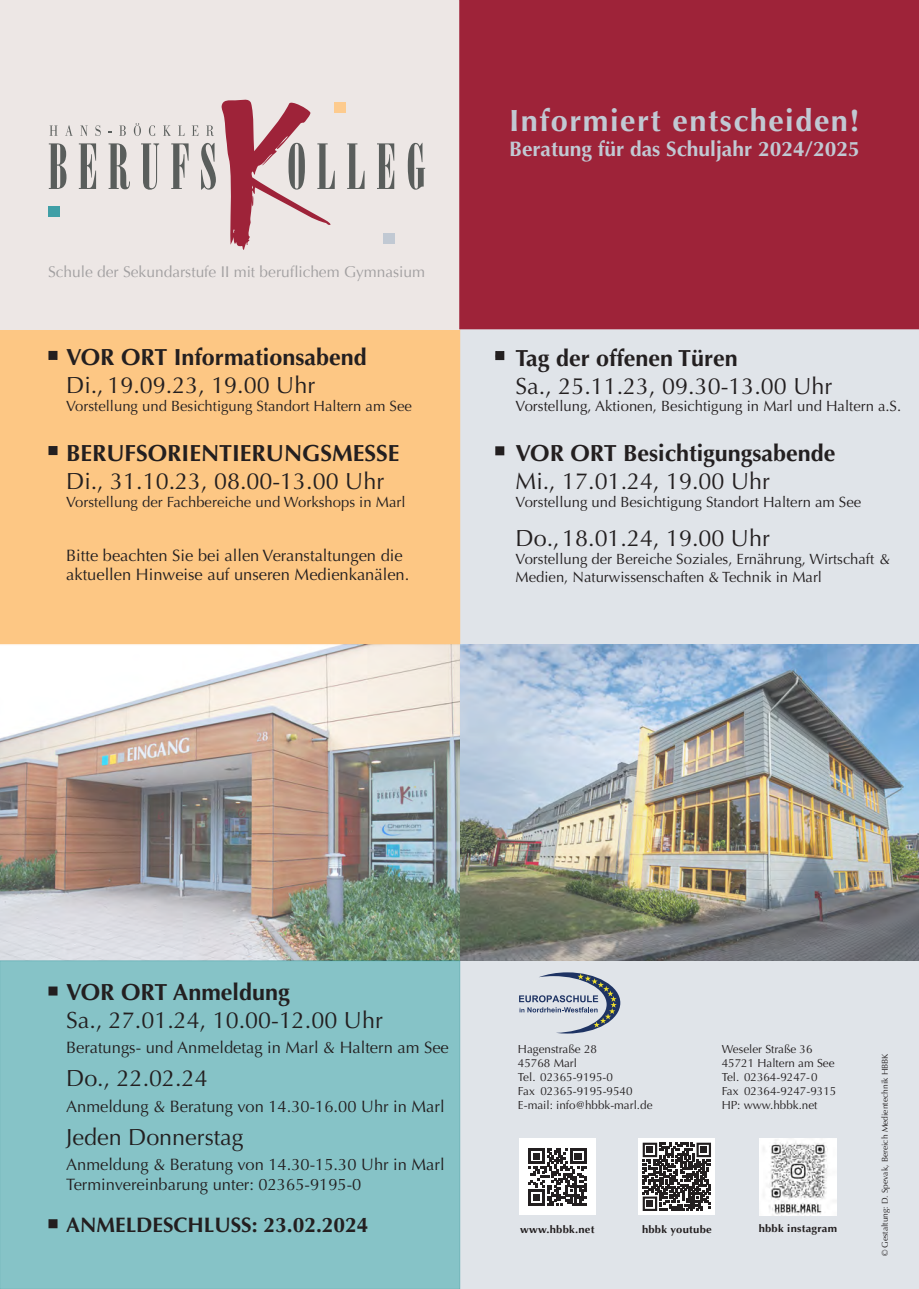
<style>
.page{position:relative;width:919px;height:1289px;background:#fff}
.page>*{position:absolute;margin:0;border:0;box-sizing:border-box;transform-origin:0 0}
.t1{font:700 30.75px "Optima";letter-spacing:.05em;color:#c1c9d3}
.t2{font:23.4px "Optima";color:#231f20}
.t3{font:700 23.4px "Optima";color:#231f20}
.t4{font:700 21px "Optima";color:#c1c9d3}
.t5{font:700 21px "Optima";color:#231f20}
.t6{font:16.5px/19.8px "Optima";color:#231f20}
.t7{font:15.45px "Optima";color:#a19fa0}
.t8{font:14.85px/17.9px "Optima";color:#231f20}
.t9{font:11.7px "Optima";color:#231f20}
.t10{font:700 10.5px "Optima";letter-spacing:.02em;color:#231f20;scale:1.07 1}
.t11{font:8.55px "Optima";color:#231f20}
.s1{font-weight:400}
</style>
<div class="page">
<div style="left:459px;top:329px;width:459px;height:959px;background:#e0e4e9;border:1px solid #c1c9d3"></div>
<div style="left:0;top:329px;width:459px;height:315px;background:#fdc784"></div>
<div style="left:0;top:0;width:460px;height:329px;background:#ede7e5"></div>
<svg style="left:50px;top:125px;width:7px;height:11px"></svg>
<svg style="left:65px;top:125px;width:8px;height:11px"></svg>
<svg style="left:80px;top:125px;width:8px;height:11px"></svg>
<svg style="left:95px;top:125px;width:6px;height:11px"></svg>
<svg style="left:347px;top:143px;width:17px;height:46px"></svg>
<svg style="left:377px;top:143px;width:17px;height:46px"></svg>
<svg style="left:408px;top:143px;width:17px;height:47px"></svg>
<svg style="left:49px;top:143px;width:17px;height:46px"></svg>
<svg style="left:79px;top:143px;width:17px;height:46px"></svg>
<div style="left:49px;top:206px;width:11px;height:11px;background:#409fa6"></div>
<div style="left:334px;top:102px;width:11px;height:11px;background:#fdcb8e"></div>
<div style="left:383px;top:233px;width:11px;height:11px;background:#c1c9d3"></div>
<svg style="left:108px;top:99px;width:227px;height:151px"></svg>
<img style="left:0;top:644px;width:918px;height:316px">
<div style="left:0;top:960px;width:460px;height:328px;background:#86c3c7"></div>
<div style="left:496px;top:351px;width:7px;height:8px;background:#231f20"></div>
<div style="left:495px;top:351px;width:9px;height:9px;border:1px solid #231f20"></div>
<div style="left:49px;top:351px;width:8px;height:8px;background:#231f20"></div>
<div style="left:48px;top:351px;width:9px;height:9px;border:1px solid #231f20"></div>
<div style="left:459px;top:0;width:459px;height:329px;background:#9e2339"></div>
<div style="left:459px;top:0;width:459px;height:329px;border:1px solid #9e2339"></div>
<div style="left:496px;top:447px;width:7px;height:8px;background:#231f20"></div>
<div style="left:495px;top:446px;width:9px;height:9px;border:1px solid #231f20"></div>
<svg style="left:519px;top:972px;width:101px;height:61px"></svg>
<div style="left:49px;top:987px;width:8px;height:8px;background:#231f20"></div>
<div style="left:48px;top:986px;width:9px;height:9px;border:1px solid #231f20"></div>
<div style="left:49px;top:1219px;width:8px;height:8px;background:#231f20"></div>
<div style="left:48px;top:1219px;width:9px;height:9px;border:1px solid #231f20"></div>
<div style="left:49px;top:446px;width:8px;height:8px;background:#231f20"></div>
<div style="left:48px;top:446px;width:9px;height:9px;border:1px solid #231f20"></div>
<div style="left:638px;top:1138px;width:77px;height:77px;background:#fff"></div>
<svg style="left:642px;top:1142px;width:69px;height:68px"></svg>
<div style="left:646px;top:1200px;width:7px;height:6px;background:#231f20"></div>
<div style="left:519px;top:1138px;width:76px;height:77px;background:#fff"></div>
<svg style="left:528px;top:1148px;width:58px;height:57px"></svg>
<img style="left:759px;top:1138px;width:77px;height:77px">
<p class="t7" style="left:48px;top:262px;width:378px">Schule der Sekundarstufe II mit beruflichem Gymnasium</p>
<p class="t3" style="left:66px;top:343px;width:302px">VOR ORT Informationsabend</p>
<p class="t2" style="left:66px;top:372px;width:250px">Di., 19.09.23, 19.00 Uhr</p>
<p class="t8" style="left:66px;top:397px;width:347px">Vorstellung und Besichtigung Standort Haltern am See</p>
<p class="t3" style="left:66px;top:439px;width:335px">BERUFSORIENTIERUNGSMESSE</p>
<p class="t2" style="left:66px;top:467px;width:319px">Di., 31.10.23, 08.00-13.00 Uhr</p>
<p class="t8" style="left:66px;top:492px;width:341px">Vorstellung der Fachbereiche und Workshops in Marl</p>
<p class="t6" style="left:66px;top:545px;width:344px">Bitte beachten Sie bei allen Veranstaltungen die aktuellen Hinweise auf unseren Medienkanälen.</p>
<p class="t1" style="left:509px;top:103px;width:352px">Informiert entscheiden!</p>
<p class="t4" style="left:509px;top:137px;width:352px">Beratung für das Schuljahr 2024/2025</p>
<p class="t3" style="left:493px;top:344px;width:246px"><span class="s1">•</span> Tag der offenen Türen</p>
<p class="t2" style="left:515px;top:372px;width:318px">Sa., 25.11.23, 09.30-13.00 Uhr</p>
<p class="t8" style="left:515px;top:397px;width:387px">Vorstellung, Aktionen, Besichtigung in Marl und Haltern a.S.</p>
<p class="t3" style="left:515px;top:439px;width:321px">VOR ORT Besichtigungsabende</p>
<p class="t2" style="left:515px;top:467px;width:256px">Mi., 17.01.24, 19.00 Uhr</p>
<p class="t8" style="left:515px;top:493px;width:347px">Vorstellung und Besichtigung Standort Haltern am See</p>
<p class="t2" style="left:515px;top:524px;width:256px">Do., 18.01.24, 19.00 Uhr</p>
<p class="t8" style="left:515px;top:550px;width:376px">Vorstellung der Bereiche Soziales, Ernährung, Wirtschaft &amp;<br>Medien, Naturwissenschaften &amp; Technik in Marl</p>
<p class="t3" style="left:66px;top:978px;width:225px">VOR ORT Anmeldung</p>
<p class="t2" style="left:66px;top:1006px;width:318px">Sa., 27.01.24, 10.00-12.00 Uhr</p>
<p class="t6" style="left:66px;top:1037px;width:384px">Beratungs- und Anmeldetag in Marl &amp; Haltern am See</p>
<p class="t2" style="left:66px;top:1064px;width:143px">Do., 22.02.24</p>
<p class="t6" style="left:66px;top:1096px;width:380px">Anmeldung &amp; Beratung von 14.30-16.00 Uhr in Marl</p>
<p class="t2" style="left:66px;top:1122px;width:179px">Jeden Donnerstag</p>
<p class="t6" style="left:66px;top:1154px;width:380px">Anmeldung &amp; Beratung von 14.30-15.30 Uhr in Marl</p>
<p class="t6" style="left:66px;top:1174px;width:297px">Terminvereinbarung unter: 02365-9195-0</p>
<p class="t5" style="left:66px;top:1212px;width:304px">ANMELDESCHLUSS: 23.02.2024</p>
<p class="t9" style="left:518px;top:1042px;width:80px">Hagenstraße 28</p>
<p class="t9" style="left:518px;top:1056px;width:61px">45768 Marl</p>
<p class="t9" style="left:518px;top:1070px;width:96px">Tel. 02365-9195-0</p>
<p class="t9" style="left:518px;top:1084px;width:116px">Fax 02365-9195-9540</p>
<p class="t9" style="left:518px;top:1098px;width:136px">E-mail: info@hbbk-marl.de</p>
<p class="t9" style="left:721px;top:1042px;width:92px">Weseler Straße 36</p>
<p class="t9" style="left:721px;top:1056px;width:114px">45721 Haltern am See</p>
<p class="t9" style="left:721px;top:1070px;width:97px">Tel. 02364-9247-0</p>
<p class="t9" style="left:721px;top:1084px;width:116px">Fax 02364-9247-9315</p>
<p class="t9" style="left:721px;top:1098px;width:97px">HP: www.hbbk.net</p>
<p class="t10" style="left:520px;top:1222px;width:71px">www.hbbk.net</p>
<p class="t10" style="left:642px;top:1222px;width:67px">hbbk youtube</p>
<p class="t10" style="left:758px;top:1222px;width:75px">hbbk instagram</p>
<p class="t11" style="left:880px;top:1256px;width:205px;rotate:-90deg">© Gestaltung: D. Spevak, Bereich Medientechnik HBBK</p>
</div>
